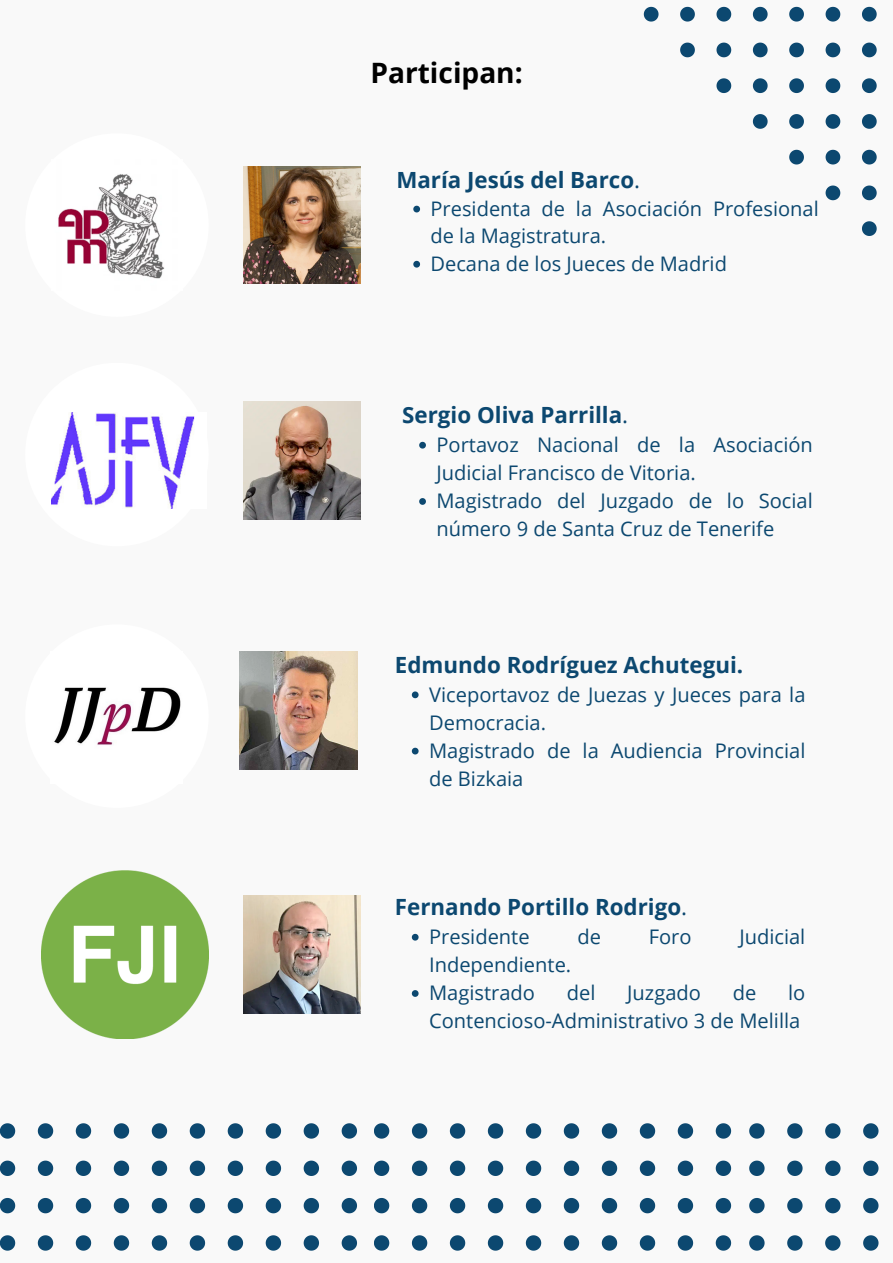
<style>
.page{position:relative;width:893px;height:1263px;background:#f9f9f9}
.page>*{position:absolute;margin:0;border:0;box-sizing:border-box;transform-origin:0 0}
.t1{font:700 28.12px "Open Sans";color:#000}
.t2{font:700 22.35px "Open Sans";color:#0c4870}
.t3{font:700 22.27px "Open Sans";color:#0c4870}
.t4{font:20.1px/28.1px "Open Sans";color:#0c4870}
.t5{font:20.02px/27.6px "Open Sans";color:#0c4870}
.s1{font-weight:400}
</style>
<div class="page">
<svg style="left:862px;top:221px;width:14px;height:15px"></svg>
<svg style="left:862px;top:186px;width:14px;height:14px"></svg>
<svg style="left:825px;top:186px;width:15px;height:14px"></svg>
<svg style="left:862px;top:150px;width:14px;height:14px"></svg>
<svg style="left:825px;top:150px;width:15px;height:14px"></svg>
<svg style="left:789px;top:150px;width:15px;height:14px"></svg>
<svg style="left:862px;top:114px;width:14px;height:15px"></svg>
<svg style="left:825px;top:114px;width:15px;height:15px"></svg>
<svg style="left:789px;top:114px;width:15px;height:15px"></svg>
<svg style="left:753px;top:114px;width:14px;height:15px"></svg>
<svg style="left:862px;top:78px;width:14px;height:15px"></svg>
<svg style="left:825px;top:78px;width:15px;height:15px"></svg>
<svg style="left:789px;top:78px;width:15px;height:15px"></svg>
<svg style="left:753px;top:78px;width:14px;height:15px"></svg>
<svg style="left:716px;top:78px;width:15px;height:15px"></svg>
<svg style="left:862px;top:43px;width:14px;height:14px"></svg>
<svg style="left:825px;top:43px;width:15px;height:14px"></svg>
<svg style="left:789px;top:43px;width:15px;height:14px"></svg>
<svg style="left:753px;top:43px;width:14px;height:14px"></svg>
<svg style="left:716px;top:43px;width:15px;height:14px"></svg>
<svg style="left:680px;top:43px;width:15px;height:14px"></svg>
<svg style="left:862px;top:7px;width:14px;height:15px"></svg>
<svg style="left:825px;top:7px;width:15px;height:15px"></svg>
<svg style="left:789px;top:7px;width:15px;height:15px"></svg>
<svg style="left:753px;top:7px;width:14px;height:15px"></svg>
<svg style="left:716px;top:7px;width:15px;height:15px"></svg>
<svg style="left:680px;top:7px;width:15px;height:15px"></svg>
<svg style="left:644px;top:7px;width:14px;height:15px"></svg>
<svg style="left:0;top:1123px;width:15px;height:15px"></svg>
<svg style="left:38px;top:1123px;width:15px;height:15px"></svg>
<svg style="left:76px;top:1123px;width:15px;height:15px"></svg>
<svg style="left:114px;top:1123px;width:15px;height:15px"></svg>
<svg style="left:152px;top:1123px;width:15px;height:15px"></svg>
<svg style="left:190px;top:1123px;width:15px;height:15px"></svg>
<svg style="left:228px;top:1123px;width:15px;height:15px"></svg>
<svg style="left:266px;top:1123px;width:15px;height:15px"></svg>
<svg style="left:304px;top:1123px;width:15px;height:15px"></svg>
<svg style="left:342px;top:1123px;width:15px;height:15px"></svg>
<svg style="left:0;top:1160px;width:15px;height:16px"></svg>
<svg style="left:38px;top:1160px;width:15px;height:16px"></svg>
<svg style="left:76px;top:1160px;width:15px;height:16px"></svg>
<svg style="left:114px;top:1160px;width:15px;height:16px"></svg>
<svg style="left:152px;top:1160px;width:15px;height:16px"></svg>
<svg style="left:190px;top:1160px;width:15px;height:16px"></svg>
<svg style="left:228px;top:1160px;width:15px;height:16px"></svg>
<svg style="left:266px;top:1160px;width:15px;height:16px"></svg>
<svg style="left:304px;top:1160px;width:15px;height:16px"></svg>
<svg style="left:342px;top:1160px;width:15px;height:16px"></svg>
<svg style="left:0;top:1198px;width:15px;height:15px"></svg>
<svg style="left:38px;top:1198px;width:15px;height:15px"></svg>
<svg style="left:76px;top:1198px;width:15px;height:15px"></svg>
<svg style="left:114px;top:1198px;width:15px;height:15px"></svg>
<svg style="left:152px;top:1198px;width:15px;height:15px"></svg>
<svg style="left:190px;top:1198px;width:15px;height:15px"></svg>
<svg style="left:228px;top:1198px;width:15px;height:15px"></svg>
<svg style="left:266px;top:1198px;width:15px;height:15px"></svg>
<svg style="left:304px;top:1198px;width:15px;height:15px"></svg>
<svg style="left:342px;top:1198px;width:15px;height:15px"></svg>
<svg style="left:0;top:1235px;width:15px;height:15px"></svg>
<svg style="left:38px;top:1235px;width:15px;height:15px"></svg>
<svg style="left:76px;top:1235px;width:15px;height:15px"></svg>
<svg style="left:114px;top:1235px;width:15px;height:15px"></svg>
<svg style="left:152px;top:1235px;width:15px;height:15px"></svg>
<svg style="left:190px;top:1235px;width:15px;height:15px"></svg>
<svg style="left:228px;top:1235px;width:15px;height:15px"></svg>
<svg style="left:266px;top:1235px;width:15px;height:15px"></svg>
<svg style="left:304px;top:1235px;width:15px;height:15px"></svg>
<svg style="left:342px;top:1235px;width:15px;height:15px"></svg>
<svg style="left:374px;top:1123px;width:15px;height:15px"></svg>
<svg style="left:412px;top:1123px;width:15px;height:15px"></svg>
<svg style="left:450px;top:1123px;width:15px;height:15px"></svg>
<svg style="left:488px;top:1123px;width:15px;height:15px"></svg>
<svg style="left:526px;top:1123px;width:15px;height:15px"></svg>
<svg style="left:564px;top:1123px;width:15px;height:15px"></svg>
<svg style="left:602px;top:1123px;width:15px;height:15px"></svg>
<svg style="left:640px;top:1123px;width:15px;height:15px"></svg>
<svg style="left:678px;top:1123px;width:15px;height:15px"></svg>
<svg style="left:716px;top:1123px;width:15px;height:15px"></svg>
<svg style="left:374px;top:1160px;width:15px;height:16px"></svg>
<svg style="left:412px;top:1160px;width:15px;height:16px"></svg>
<svg style="left:450px;top:1160px;width:15px;height:16px"></svg>
<svg style="left:488px;top:1160px;width:15px;height:16px"></svg>
<svg style="left:526px;top:1160px;width:15px;height:16px"></svg>
<svg style="left:564px;top:1160px;width:15px;height:16px"></svg>
<svg style="left:602px;top:1160px;width:15px;height:16px"></svg>
<svg style="left:640px;top:1160px;width:15px;height:16px"></svg>
<svg style="left:678px;top:1160px;width:15px;height:16px"></svg>
<svg style="left:716px;top:1160px;width:15px;height:16px"></svg>
<svg style="left:374px;top:1198px;width:15px;height:15px"></svg>
<svg style="left:412px;top:1198px;width:15px;height:15px"></svg>
<svg style="left:450px;top:1198px;width:15px;height:15px"></svg>
<svg style="left:488px;top:1198px;width:15px;height:15px"></svg>
<svg style="left:526px;top:1198px;width:15px;height:15px"></svg>
<svg style="left:564px;top:1198px;width:15px;height:15px"></svg>
<svg style="left:602px;top:1198px;width:15px;height:15px"></svg>
<svg style="left:640px;top:1198px;width:15px;height:15px"></svg>
<svg style="left:678px;top:1198px;width:15px;height:15px"></svg>
<svg style="left:716px;top:1198px;width:15px;height:15px"></svg>
<svg style="left:374px;top:1235px;width:15px;height:15px"></svg>
<svg style="left:412px;top:1235px;width:15px;height:15px"></svg>
<svg style="left:450px;top:1235px;width:15px;height:15px"></svg>
<svg style="left:488px;top:1235px;width:15px;height:15px"></svg>
<svg style="left:526px;top:1235px;width:15px;height:15px"></svg>
<svg style="left:564px;top:1235px;width:15px;height:15px"></svg>
<svg style="left:602px;top:1235px;width:15px;height:15px"></svg>
<svg style="left:640px;top:1235px;width:15px;height:15px"></svg>
<svg style="left:678px;top:1235px;width:15px;height:15px"></svg>
<svg style="left:716px;top:1235px;width:15px;height:15px"></svg>
<svg style="left:749px;top:1123px;width:15px;height:15px"></svg>
<svg style="left:787px;top:1123px;width:15px;height:15px"></svg>
<svg style="left:825px;top:1123px;width:15px;height:15px"></svg>
<svg style="left:863px;top:1123px;width:15px;height:15px"></svg>
<svg style="left:749px;top:1160px;width:15px;height:16px"></svg>
<svg style="left:787px;top:1160px;width:15px;height:16px"></svg>
<svg style="left:825px;top:1160px;width:15px;height:16px"></svg>
<svg style="left:863px;top:1160px;width:15px;height:16px"></svg>
<svg style="left:749px;top:1198px;width:15px;height:15px"></svg>
<svg style="left:787px;top:1198px;width:15px;height:15px"></svg>
<svg style="left:825px;top:1198px;width:15px;height:15px"></svg>
<svg style="left:863px;top:1198px;width:15px;height:15px"></svg>
<svg style="left:749px;top:1235px;width:15px;height:15px"></svg>
<svg style="left:787px;top:1235px;width:15px;height:15px"></svg>
<svg style="left:825px;top:1235px;width:15px;height:15px"></svg>
<svg style="left:863px;top:1235px;width:15px;height:15px"></svg>
<div style="left:25px;top:363px;width:184px;height:183px;background:#fff;border-radius:50%"></div>
<img style="left:52px;top:412px;width:143px;height:97px">
<div style="left:25px;top:133px;width:184px;height:184px;background:#fff;border-radius:50%"></div>
<img style="left:58px;top:174px;width:107px;height:105px">
<div style="left:25px;top:624px;width:184px;height:184px;background:#fff;border-radius:50%"></div>
<img style="left:54px;top:687px;width:127px;height:58px">
<img style="left:41px;top:871px;width:167px;height:167px">
<img style="left:243px;top:166px;width:118px;height:118px">
<img style="left:243px;top:896px;width:118px;height:117px">
<img style="left:240px;top:651px;width:117px;height:118px">
<img style="left:243px;top:402px;width:118px;height:117px">
<svg style="left:413px;top:206px;width:7px;height:6px"></svg>
<svg style="left:413px;top:261px;width:7px;height:7px"></svg>
<svg style="left:419px;top:442px;width:7px;height:7px"></svg>
<svg style="left:419px;top:498px;width:7px;height:7px"></svg>
<svg style="left:412px;top:691px;width:6px;height:7px"></svg>
<svg style="left:412px;top:748px;width:6px;height:6px"></svg>
<svg style="left:412px;top:934px;width:6px;height:6px"></svg>
<svg style="left:412px;top:990px;width:6px;height:7px"></svg>
<h1 class="t1" style="left:370px;top:53px;width:154px">Participan:</h1>
<p class="t3" style="left:396px;top:164px;width:245px">María Jesús del Barco<span class="s1">.</span></p>
<p class="t5" style="left:430px;top:194px;width:390px">Presidenta de la Asociación Profesional de la Magistratura.<br>Decana de los Jueces de Madrid</p>
<p class="t2" style="left:402px;top:399px;width:227px">Sergio Oliva Parrilla<span class="s1">.</span></p>
<p class="t4" style="left:436px;top:430px;width:378px">Portavoz Nacional de la Asociación Judicial Francisco de Vitoria.<br>Magistrado del Juzgado de lo Social número 9 de Santa Cruz de Tenerife</p>
<p class="t2" style="left:395px;top:649px;width:350px">Edmundo Rodríguez Achutegui.</p>
<p class="t4" style="left:429px;top:680px;width:378px">Viceportavoz de Juezas y Jueces para la<br>Democracia.<br>Magistrado de la Audiencia Provincial de Bizkaia</p>
<p class="t2" style="left:395px;top:891px;width:294px">Fernando Portillo Rodrigo<span class="s1">.</span></p>
<p class="t4" style="left:429px;top:922px;width:102px">Presidente</p>
<p class="t4" style="left:577px;top:922px;width:25px">de</p>
<p class="t4" style="left:649px;top:922px;width:44px">Foro</p>
<p class="t4" style="left:739px;top:922px;width:67px">Judicial</p>
<p class="t4" style="left:429px;top:950px;width:144px">Independiente.<br>Magistrado</p>
<p class="t4" style="left:429px;top:978px;width:378px;text-align:right">lo<br>Contencioso-Administrativo 3 de Melilla</p>
<p class="t4" style="left:567px;top:978px;width:30px">del</p>
<p class="t4" style="left:627px;top:978px;width:75px">Juzgado</p>
<p class="t4" style="left:733px;top:978px;width:25px">de</p>
</div>
